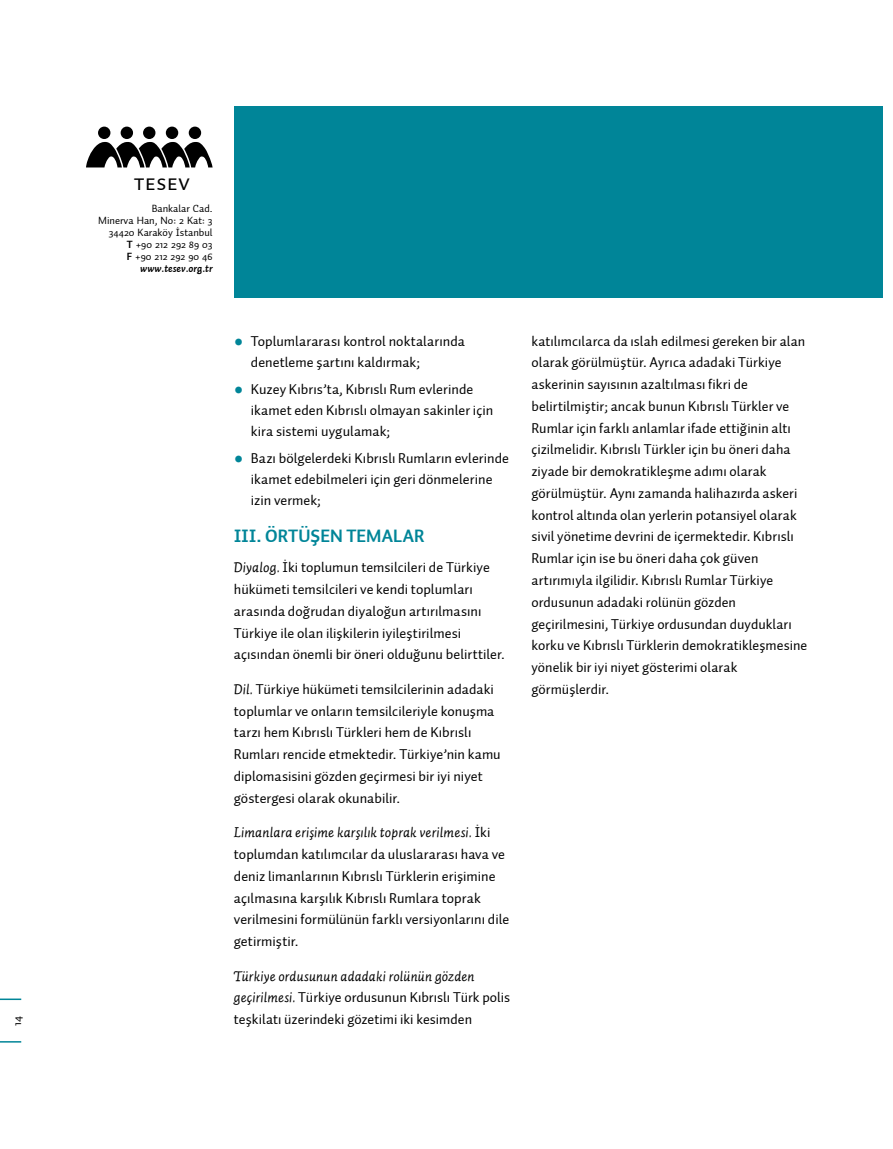
<style>
.page{position:relative;width:893px;height:1149px;background:#fff}
.page>*{position:absolute;margin:0;border:0;box-sizing:border-box;transform-origin:0 0}
.t1{font:22.35px "Auto 2 TR Regular Sm Cp";color:#000}
.t2{font:18px "Auto 2 TR Bold";letter-spacing:.005em;color:#008598}
.t3{font:14.25px/21.8px "Auto 2 TR Regular";letter-spacing:.005em;color:#000}
.t4{font:12px "Auto 2 TR Regular";color:#000}
.t5{font:10.5px/12px "Auto 2 TR Regular";color:#000;text-align:right}
.t6{font:italic 10.5px "Auto 2 TR Bold";color:#000}
.s1{font-family:"Auto 2 TR Bold"}
.s2{font-family:"Helvetica";font-weight:900;font-size:19.5px;color:#008598}
.s3{font-style:italic}
</style>
<div class="page">
<div style="left:234px;top:106px;width:648px;height:192px;background:#008598"></div>
<svg style="left:86px;top:126px;width:127px;height:41px"></svg>
<hr style="left:0;top:1040px;width:21px;height:2px;background:#008598">
<svg style="left:0;top:998px;width:21px;height:1px"></svg>
<p class="t4" style="left:10px;top:1025px;width:11px;rotate:-90deg">14</p>
<h1 class="t1" style="left:134px;top:170px;width:58px">TESEV</h1>
<p class="t5" style="left:98px;top:203px;width:116px">Bankalar Cad.<br>Minerva Han, No: 2 Kat: 3<br>34420 Karaköy İstanbul<br><span class="s1">T</span> +90 212 292 89 03<br><span class="s1">F</span> +90 212 292 90 46</p>
<p class="t6" style="left:140px;top:261px;width:74px">www.tesev.org.tr</p>
<p class="t3" style="left:251px;top:330px;width:215px;line-height:21px;text-indent:-17px"><span class="s2">•</span> Toplumlararası kontrol noktalarında denetleme şartını kaldırmak;</p>
<p class="t3" style="left:251px;top:379px;width:244px;line-height:21px;text-indent:-17px"><span class="s2">•</span> Kuzey Kıbrıs’ta, Kıbrıslı Rum evlerinde ikamet eden Kıbrıslı olmayan sakinler için kira sistemi uygulamak;</p>
<p class="t3" style="left:251px;top:448px;width:260px;line-height:21px;text-indent:-17px"><span class="s2">•</span> Bazı bölgelerdeki Kıbrıslı Rumların evlerinde ikamet edebilmeleri için geri dönmelerine izin vermek;</p>
<p class="t2" style="left:234px;top:524px;width:192px">III . ÖRTÜŞEN TEMALAR</p>
<p class="t3" style="left:234px;top:556px;width:273px"><span class="s3">Diyalog.</span> İki toplumun temsilcileri de Türkiye hükümeti temsilcileri ve kendi toplumları arasında doğrudan diyaloğun artırılmasını Türkiye ile olan ilişkilerin iyileştirilmesi açısından önemli bir öneri olduğunu belirttiler.</p>
<p class="t3" style="left:234px;top:678px;width:268px"><span class="s3">Dil.</span> Türkiye hükümeti temsilcilerinin adadaki toplumlar ve onların temsilcileriyle konuşma tarzı hem Kıbrıslı Türkleri hem de Kıbrıslı Rumları rencide etmektedir. Türkiye’nin kamu diplomasisini gözden geçirmesi bir iyi niyet göstergesi olarak okunabilir.</p>
<p class="t3" style="left:234px;top:821px;width:277px"><span class="s3">Limanlara erişime karşılık toprak verilmesi.</span> İki toplumdan katılımcılar da uluslararası hava ve deniz limanlarının Kıbrıslı Türklerin erişimine açılmasına karşılık Kıbrıslı Rumlara toprak verilmesini formülünün farklı versiyonlarını dile getirmiştir.</p>
<p class="t3" style="left:234px;top:964px;width:278px"><span class="s3">Türkiye ordusunun adadaki rolünün gözden geçirilmesi.</span> Türkiye ordusunun Kıbrıslı Türk polis teşkilatı üzerindeki gözetimi iki kesimden</p>
<p class="t3" style="left:531px;top:330px;width:277px">katılımcılarca da ıslah edilmesi gereken bir alan olarak görülmüştür. Ayrıca adadaki Türkiye askerinin sayısının azaltılması fikri de belirtilmiştir; ancak bunun Kıbrıslı Türkler ve Rumlar için farklı anlamlar ifade ettiğinin altı çizilmelidir. Kıbrıslı Türkler için bu öneri daha ziyade bir demokratikleşme adımı olarak görülmüştür. Aynı zamanda halihazırda askeri kontrol altında olan yerlerin potansiyel olarak sivil yönetime devrini de içermektedir. Kıbrıslı Rumlar için ise bu öneri daha çok güven artırımıyla ilgilidir. Kıbrıslı Rumlar Türkiye ordusunun adadaki rolünün gözden geçirilmesini, Türkiye ordusundan duydukları korku ve Kıbrıslı Türklerin demokratikleşmesine yönelik bir iyi niyet gösterimi olarak görmüşlerdir.</p>
</div>
